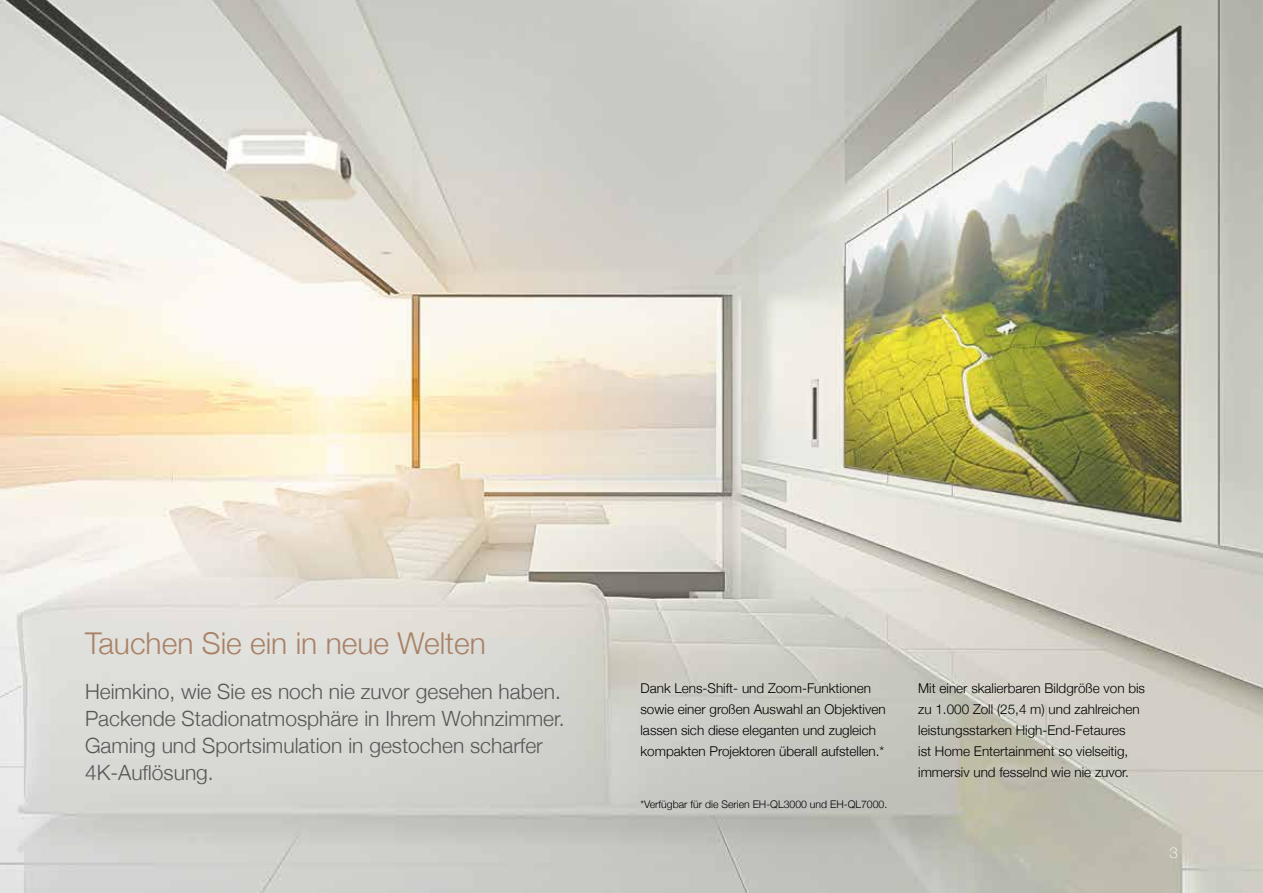
<style>
.page{position:relative;width:1263px;height:893px;background:#fff}
.page>*{position:absolute;margin:0;border:0;box-sizing:border-box;transform-origin:0 0}
.t1{font:300 30px "Helvetica Neue";color:#aa8166}
.t2{font:300 21px/27px "Helvetica Neue";color:#575756}
.t3{font:100 15px "Helvetica Neue";color:#fff}
.t4{font:300 13.5px/21px "Helvetica Neue";color:#000}
.t5{font:300 10.5px "Helvetica Neue";color:#000}
</style>
<div class="page">
<img style="left:1px;top:0;width:1262px;height:893px">
<hr style="left:0;top:0;width:1px;height:893px;background:#f4f4ef">
<h1 class="t1" style="left:85px;top:619px;width:402px">Tauchen Sie ein in neue Welten</h1>
<h2 class="t2" style="left:85px;top:677px;width:481px">Heimkino, wie Sie es noch nie zuvor gesehen haben.<br>Packende Stadionatmosphäre in Ihrem Wohnzimmer.<br>Gaming und Sportsimulation in gestochen scharfer 4K-Auflösung.</h2>
<p class="t4" style="left:640px;top:677px;width:247px">Dank Lens-Shift- und Zoom-Funktionen sowie einer großen Auswahl an Objektiven lassen sich diese eleganten und zugleich kompakten Projektoren überall aufstellen.*</p>
<p class="t4" style="left:918px;top:677px;width:228px">Mit einer skalierbaren Bildgröße von bis zu 1.000 Zoll (25,4 m) und zahlreichen leistungsstarken High-End-Fetaures<br>ist Home Entertainment so vielseitig, immersiv und fesselnd wie nie zuvor.</p>
<p class="t5" style="left:640px;top:796px;width:248px">*Verfügbar für die Serien EH-QL3000 und EH-QL7000.</p>
<p class="t3" style="left:1169px;top:841px;width:10px">3</p>
</div>
